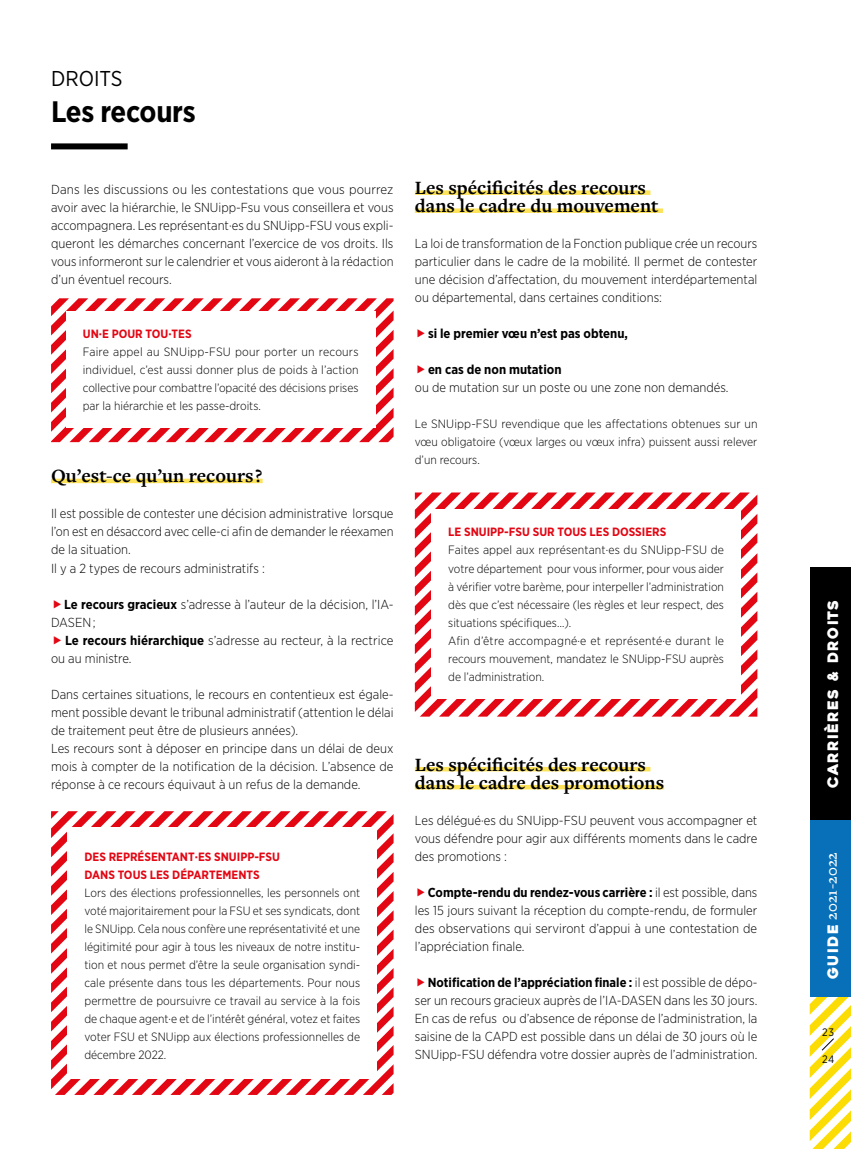
<style>
.page{position:relative;width:851px;height:1149px;background:#fff}
.page>*{position:absolute;margin:0;border:0;box-sizing:border-box;transform-origin:0 0}
.t1{font:700 29.55px "Gotham Narrow";letter-spacing:-.01em;color:#000}
.t2{font:21.45px "Gotham Narrow";color:#000}
.t3{font:700 19.5px/18px "Freight Text Pro";color:#000}
.t4{font:600 15.6px "Freight Text Pro";letter-spacing:.015em;color:#fff}
.t5{font:14.4px "Heavitas";letter-spacing:.1em;color:#fff}
.t6{font:300 13.05px/18px "Gotham Narrow";color:#000;text-align:justify}
.t7{font:700 13.05px "Gotham Narrow";color:#000}
.t8{font:300 12px/18px "Gotham Narrow";color:#000;text-align:justify}
.t9{font:700 12px/18px "Gotham Narrow";color:#e30613}
.t10{font:10.8px "Gotham Narrow";color:#000}
.s1{font-weight:700}
</style>
<div class="page">
<div style="left:51px;top:143px;width:77px;height:6px;background:#000"></div>
<div style="left:51px;top:478px;width:211px;height:5px;background:#fde35a"></div>
<svg style="left:51px;top:811px;width:342px;height:283px"></svg>
<div style="left:67px;top:827px;width:310px;height:251px;background:#fff"></div>
<div style="left:415px;top:190px;width:235px;height:5px;background:#fde35a"></div>
<div style="left:415px;top:208px;width:247px;height:5px;background:#fde35a"></div>
<div style="left:415px;top:766px;width:235px;height:5px;background:#fde35a"></div>
<div style="left:415px;top:784px;width:249px;height:5px;background:#fde35a"></div>
<svg style="left:51px;top:298px;width:342px;height:144px"></svg>
<svg style="left:415px;top:492px;width:342px;height:224px"></svg>
<div style="left:66px;top:311px;width:309px;height:116px;background:#fff"></div>
<div style="left:431px;top:508px;width:309px;height:190px;background:#fff"></div>
<div style="left:809px;top:567px;width:41px;height:252px;background:#000"></div>
<div style="left:809px;top:819px;width:41px;height:177px;background:#0870b8"></div>
<svg style="left:809px;top:995px;width:41px;height:153px"></svg>
<h2 class="t2" style="left:51px;top:65px;width:73px">DROITS</h2>
<h1 class="t1" style="left:51px;top:93px;width:146px">Les recours</h1>
<p class="t6" style="left:51px;top:180px;width:344px">Dans les discussions ou les contestations que vous pourrez avoir avec la hiérarchie, le SNUipp-Fsu vous conseillera et vous accompagnera. Les représentant·es du SNUipp-FSU vous expli&shy;queront les démarches concernant l’exercice de vos droits. Ils vous informeront sur le calendrier et vous aideront à la rédaction d’un éventuel recours.</p>
<p class="t9" style="left:83px;top:325px;width:110px">UN·E POUR TOU·TES</p>
<p class="t8" style="left:83px;top:343px;width:277px">Faire appel au SNUipp-FSU pour porter un recours individuel, c’est aussi donner plus de poids à l’action collective pour combattre l’opacité des décisions prises par la hiérarchie et les passe-droits.</p>
<h3 class="t3" style="left:51px;top:466px;width:213px">Qu’est-ce qu’un recours ?</h3>
<p class="t6" style="left:51px;top:504px;width:344px;text-align:left">Il est possible de contester une décision administrative lorsque l’on est en désaccord avec celle-ci afin de demander le réexamen de la situation.<br>Il y a 2 types de recours administratifs :</p>
<p class="t6" style="left:51px;top:594px;width:344px;text-indent:13px"><span class="s1">Le recours gracieux</span> s’adresse à l’auteur de la décision, l’IA-<br>DASEN ;</p>
<p class="t6" style="left:51px;top:630px;width:344px;text-indent:14px"><span class="s1">Le recours hiérarchique</span> s’adresse au recteur, à la rectrice ou au ministre.</p>
<p class="t6" style="left:51px;top:684px;width:344px;text-align:left">Dans certaines situations, le recours en contentieux est égale&shy;ment possible devant le tribunal administratif (attention le délai de traitement peut être de plusieurs années).<br>Les recours sont à déposer en principe dans un délai de deux mois à compter de la notification de la décision. L’absence de réponse à ce recours équivaut à un refus de la demande.</p>
<p class="t9" style="left:84px;top:847px;width:197px">DES REPRÉSENTANT·ES SNUIPP-FSU<br>DANS TOUS LES DÉPARTEMENTS</p>
<p class="t8" style="left:84px;top:883px;width:277px">Lors des élections professionnelles, les personnels ont voté majoritairement pour la FSU et ses syndicats, dont le SNUipp. Cela nous confère une représentativité et une légitimité pour agir à tous les niveaux de notre institu&shy;tion et nous permet d’être la seule organisation syndi&shy;cale présente dans tous les départements. Pour nous permettre de poursuivre ce travail au service à la fois de chaque agent·e et de l’intérêt général, votez et faites voter FSU et SNUipp aux élections professionnelles de décembre 2022.</p>
<h3 class="t3" style="left:415px;top:178px;width:245px">Les spécificités des recours dans le cadre du mouvement</h3>
<p class="t6" style="left:415px;top:234px;width:344px">La loi de transformation de la Fonction publique crée un recours particulier dans le cadre de la mobilité. Il permet de contester une décision d’affectation, du mouvement interdépartemental ou départemental, dans certaines conditions:</p>
<p class="t7" style="left:428px;top:325px;width:201px">si le premier vœu n’est pas obtenu,</p>
<p class="t7" style="left:428px;top:361px;width:135px">en cas de non mutation</p>
<p class="t6" style="left:415px;top:378px;width:315px">ou de mutation sur un poste ou une zone non demandés.</p>
<p class="t8" style="left:415px;top:415px;width:344px">Le SNUipp-FSU revendique que les affectations obtenues sur un vœu obligatoire (vœux larges ou vœux infra) puissent aussi relever d’un recours.</p>
<p class="t9" style="left:448px;top:523px;width:219px">LE SNUIPP-FSU SUR TOUS LES DOSSIERS</p>
<p class="t8" style="left:448px;top:541px;width:277px;text-align:left">Faites appel aux représentant·es du SNUipp-FSU de votre département pour vous informer, pour vous aider à vérifier votre barème, pour interpeller l’administration dès que c’est nécessaire (les règles et leur respect, des situations spécifiques…).<br>Afin d’être accompagné·e et représenté·e durant le recours mouvement, mandatez le SNUipp-FSU auprès de l’administration.</p>
<h3 class="t3" style="left:415px;top:754px;width:251px">Les spécificités des recours dans le cadre des promotions</h3>
<p class="t6" style="left:415px;top:810px;width:344px">Les délégué·es du SNUipp-FSU peuvent vous accompagner et vous défendre pour agir aux différents moments dans le cadre des promotions :</p>
<p class="t6" style="left:415px;top:882px;width:344px;text-indent:13px"><span class="s1">Compte-rendu du rendez-vous carrière :</span> il est possible, dans les 15 jours suivant la réception du compte-rendu, de formuler des observations qui serviront d’appui à une contestation de l’appréciation finale.</p>
<p class="t6" style="left:415px;top:972px;width:344px;text-indent:13px"><span class="s1">Notification de l’appréciation finale :</span> il est possible de dépo&shy;ser un recours gracieux auprès de l’IA-DASEN dans les 30 jours.<br>En cas de refus ou d’absence de réponse de l’administration, la saisine de la CAPD est possible dans un délai de 30 jours où le SNUipp-FSU défendra votre dossier auprès de l’administration.</p>
<p class="t5" style="left:824px;top:787px;width:189px;rotate:-90deg">carrières &amp; droits</p>
<p class="t4" style="left:821px;top:979px;width:129px;rotate:-90deg"><sub>GUIDE</sub> 2021-2022</p>
<p class="t10" style="left:822px;top:1025px;width:13px">23</p>
<p class="t10" style="left:822px;top:1052px;width:14px">24</p>
</div>
